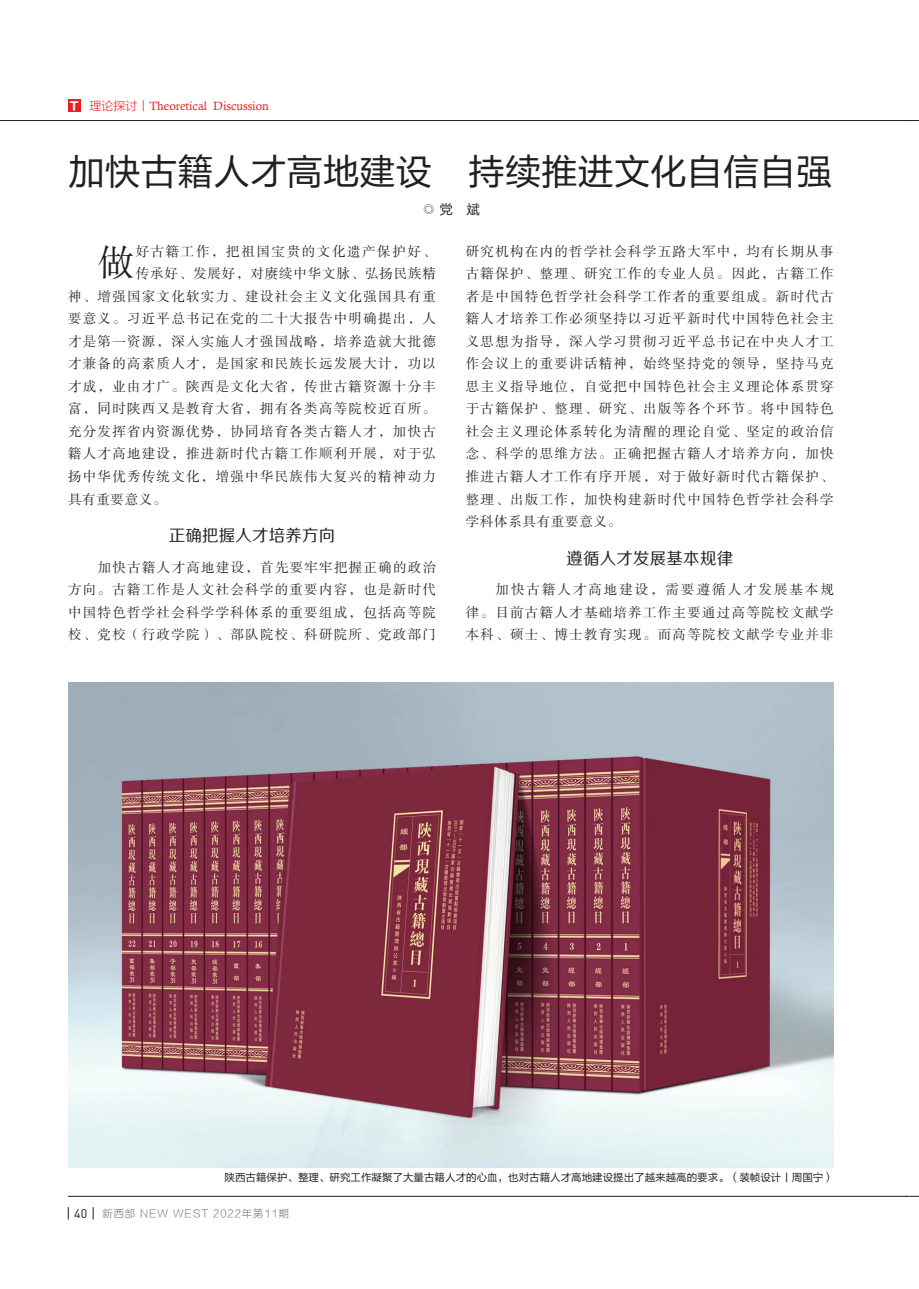
<style>
.page{position:relative;width:919px;height:1289px;background:#fff}
.page>*{position:absolute;margin:0;border:0;box-sizing:border-box;transform-origin:0 0}
.t1{font:36px "FZLTHK GBK1 0";letter-spacing:.01em;color:#231f20}
.t2{font:36px "FZSSK GBK1 0";color:#231f20}
.t3{font:16.5px "FZZHJW GB1 0";letter-spacing:.01em;color:#231f20}
.t4{font:13.5px/22.5px "FZSSK GBK1 0";letter-spacing:.095em;color:#231f20;text-align:justify}
.t5{font:13.5px "FZSSK GBK1 0";letter-spacing:.06em;color:#231f20}
.t6{font:13.5px "FZSSK GBK1 0";letter-spacing:.12em;color:#231f20}
.t7{font:13.5px "FZLTHK GBK1 0";color:#231f20}
.t8{font:12px "Calisto";color:#ee1d23}
.t9{font:10.5px "FZLTHK GBK1 0";color:#231f20}
.t10{font:10.2px "FZLTXHK GBK1 0";letter-spacing:.1em;color:#6c6d70}
.s1{font-family:"FZLTDHK GBK1 0";font-size:11.4px;color:#fff}
.s2{font-family:"FZLTXHK GBK1 0"}
.s3{font-family:"DIN";font-size:12.45px;color:#231f20}
</style>
<div class="page">
<svg style="left:68px;top:1207px;width:1px;height:12px"></svg>
<svg style="left:93px;top:1207px;width:1px;height:12px"></svg>
<hr style="left:68px;top:1195px;width:838px;height:1px;background:#231f20">
<hr style="left:0;top:120px;width:906px;height:1px;background:#231f20">
<svg style="left:906px;top:1195px;width:12px;height:1px"></svg>
<svg style="left:906px;top:120px;width:12px;height:1px"></svg>
<img style="left:68px;top:683px;width:765px;height:484px">
<div style="left:68px;top:99px;width:13px;height:13px;background:#ee1d23"></div>
<p class="t8" style="left:69px;top:99px;width:202px"><span class="s1">Ｔ</span> <span class="s2">理论探讨丨</span>Theoretical Discussion</p>
<h1 class="t1" style="left:68px;top:152px;width:765px">加快古籍人才高地建设　持续推进文化自信自强</h1>
<p class="t7" style="left:422px;top:201px;width:59px">◎ 党　斌</p>
<h1 class="t2" style="left:98px;top:244px;width:37px">做</h1>
<p class="t6" style="left:136px;top:244px;width:302px">好古籍工作，把祖国宝贵的文化遗产保护好、</p>
<p class="t5" style="left:136px;top:267px;width:302px">传承好、发展好，对赓续中华文脉、弘扬民族精</p>
<p class="t4" style="left:68px;top:286px;width:369px">神、增强国家文化软实力、建设社会主义文化强国具有重</p>
<p class="t4" style="left:68px;top:308px;width:369px">要意义。习近平总书记在党的二十大报告中明确提出，人</p>
<p class="t4" style="left:68px;top:331px;width:369px">才是第一资源，深入实施人才强国战略，培养造就大批德</p>
<p class="t4" style="left:68px;top:353px;width:369px">才兼备的高素质人才，是国家和民族长远发展大计，功以</p>
<p class="t4" style="left:68px;top:376px;width:369px">才成，业由才广。陕西是文化大省，传世古籍资源十分丰</p>
<p class="t4" style="left:68px;top:398px;width:369px">富，同时陕西又是教育大省，拥有各类高等院校近百所。</p>
<p class="t4" style="left:68px;top:421px;width:369px">充分发挥省内资源优势，协同培育各类古籍人才，加快古</p>
<p class="t4" style="left:68px;top:443px;width:369px">籍人才高地建设，推进新时代古籍工作顺利开展，对于弘</p>
<p class="t4" style="left:68px;top:466px;width:369px">扬中华优秀传统文化，增强中华民族伟大复兴的精神动力</p>
<p class="t4" style="left:68px;top:488px;width:100px">具有重要意义。</p>
<p class="t3" style="left:169px;top:527px;width:168px">正确把握人才培养方向</p>
<p class="t4" style="left:68px;top:556px;width:369px;text-indent:30px">加快古籍人才高地建设，首先要牢牢把握正确的政治方向。古籍工作是人文社会科学的重要内容，也是新时代中国特色哲学社会科学学科体系的重要组成，包括高等院校、党校（行政学院）、部队院校、科研院所、党政部门</p>
<p class="t4" style="left:466px;top:241px;width:369px">研究机构在内的哲学社会科学五路大军中，均有长期从事古籍保护、整理、研究工作的专业人员。因此，古籍工作者是中国特色哲学社会科学工作者的重要组成。新时代古籍人才培养工作必须坚持以习近平新时代中国特色社会主义思想为指导，深入学习贯彻习近平总书记在中央人才工作会议上的重要讲话精神，始终坚持党的领导，坚持马克思主义指导地位，自觉把中国特色社会主义理论体系贯穿于古籍保护、整理、研究、出版等各个环节。将中国特色社会主义理论体系转化为清醒的理论自觉、坚定的政治信念、科学的思维方法。正确把握古籍人才培养方向，加快推进古籍人才工作有序开展，对于做好新时代古籍保护、整理、出版工作，加快构建新时代中国特色哲学社会科学学科体系具有重要意义。</p>
<p class="t3" style="left:566px;top:549px;width:168px">遵循人才发展基本规律</p>
<p class="t4" style="left:466px;top:579px;width:369px;text-indent:30px">加快古籍人才高地建设，需要遵循人才发展基本规律。目前古籍人才基础培养工作主要通过高等院校文献学本科、硕士、博士教育实现。而高等院校文献学专业并非</p>
<p class="t9" style="left:224px;top:1171px;width:610px">陕西古籍保护、整理、研究工作凝聚了大量古籍人才的心血，也对古籍人才高地建设提出了越来越高的要求。（装帧设计丨周国宁）</p>
<p class="t10" style="left:74px;top:1207px;width:216px"><span class="s3">40</span> 新西部 NEW WEST 2022年第11期</p>
</div>
